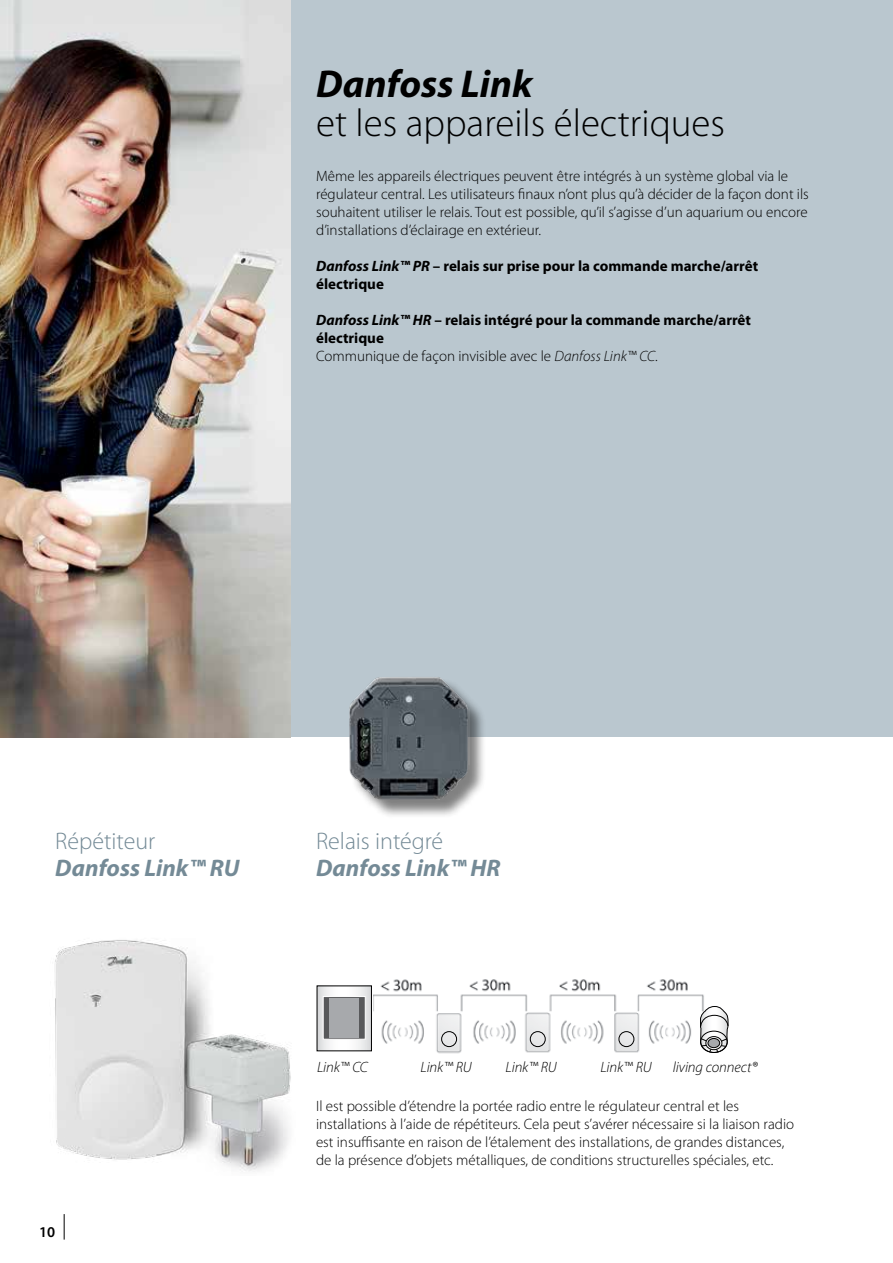
<style>
.page{position:relative;width:893px;height:1263px;background:#fff}
.page>*{position:absolute;margin:0;border:0;box-sizing:border-box;transform-origin:0 0}
.t1{font:300 39px "Myriad Pro";color:#000}
.t2{font:italic 700 39px "Myriad Pro";color:#000}
.t3{font:italic 700 24px "Myriad Pro";color:#748a96}
.t4{font:300 24px "Myriad Pro";color:#748a96}
.t5{font:300 15px/18px "Myriad Pro";color:#000}
.t6{font:700 15px/18px "Myriad Pro";color:#000}
.t7{font:italic 300 15px "Myriad Pro";letter-spacing:-.01em;color:#000}
.t8{font:600 15px "Myriad Pro";color:#000}
.s1{font-style:italic}
.s2{font-weight:300}
.s3{font-weight:300;font-style:italic}
</style>
<div class="page">
<div style="left:291px;top:0;width:602px;height:737px;background:#bac7cf"></div>
<img style="left:0;top:0;width:291px;height:737px">
<div style="left:351px;top:679px;width:136px;height:139px;background:#000;opacity:.5"></div>
<img style="left:349px;top:677px;width:121px;height:124px">
<img style="left:55px;top:940px;width:236px;height:232px">
<img style="left:374px;top:979px;width:330px;height:75px">
<svg style="left:700px;top:1006px;width:28px;height:48px"></svg>
<div style="left:441px;top:1031px;width:16px;height:16px;border:1px solid #000;border-radius:50%"></div>
<div style="left:530px;top:1031px;width:15px;height:16px;border:1px solid #000;border-radius:50%"></div>
<div style="left:619px;top:1031px;width:15px;height:16px;border:1px solid #000;border-radius:50%"></div>
<svg style="left:319px;top:988px;width:51px;height:61px"></svg>
<div style="left:323px;top:996px;width:42px;height:43px;background:#58595b;border:1px solid #fff"></div>
<div style="left:329px;top:998px;width:30px;height:40px;background:#a7a9ac"></div>
<svg style="left:64px;top:1214px;width:1px;height:25px"></svg>
<h1 class="t2" style="left:316px;top:63px;width:218px">Danfoss Link</h1>
<h1 class="t1" style="left:316px;top:100px;width:410px">et les appareils électriques</h1>
<p class="t5" style="left:316px;top:167px;width:494px">Même les appareils électriques peuvent être intégrés à un système global via le régulateur central. Les utilisateurs finaux n’ont plus qu’à décider de la façon dont ils souhaitent utiliser le relais. Tout est possible, qu’il s’agisse d’un aquarium ou encore d’installations d’éclairage en extérieur.</p>
<p class="t6" style="left:316px;top:257px;width:444px"><span class="s1">Danfoss Link™ PR</span> – relais sur prise pour la commande marche/arrêt électrique</p>
<p class="t6" style="left:316px;top:311px;width:436px"><span class="s1">Danfoss Link™ HR</span> – relais intégré pour la commande marche/arrêt électrique<br><span class="s2">Communique de façon invisible avec le</span> <span class="s3">Danfoss Link™ CC</span><span class="s2">.</span></p>
<h2 class="t4" style="left:55px;top:827px;width:101px">Répétiteur</h2>
<h2 class="t3" style="left:55px;top:855px;width:186px">Danfoss Link™ RU</h2>
<p class="t8" style="left:39px;top:1223px;width:18px">10</p>
<h2 class="t4" style="left:316px;top:827px;width:129px">Relais intégré</h2>
<h2 class="t3" style="left:316px;top:855px;width:186px">Danfoss Link™ HR</h2>
<p class="t7" style="left:317px;top:1057px;width:52px">Link™ CC</p>
<p class="t7" style="left:421px;top:1057px;width:53px">Link™ RU</p>
<p class="t7" style="left:506px;top:1057px;width:53px">Link™ RU</p>
<p class="t7" style="left:600px;top:1057px;width:53px">Link™ RU</p>
<p class="t7" style="left:673px;top:1057px;width:86px">living connect®</p>
<p class="t5" style="left:316px;top:1097px;width:480px">Il est possible d’étendre la portée radio entre le régulateur central et les installations à l’aide de répétiteurs. Cela peut s’avérer nécessaire si la liaison radio est insuffisante en raison de l’étalement des installations, de grandes distances, de la présence d’objets métalliques, de conditions structurelles spéciales, etc.</p>
</div>
